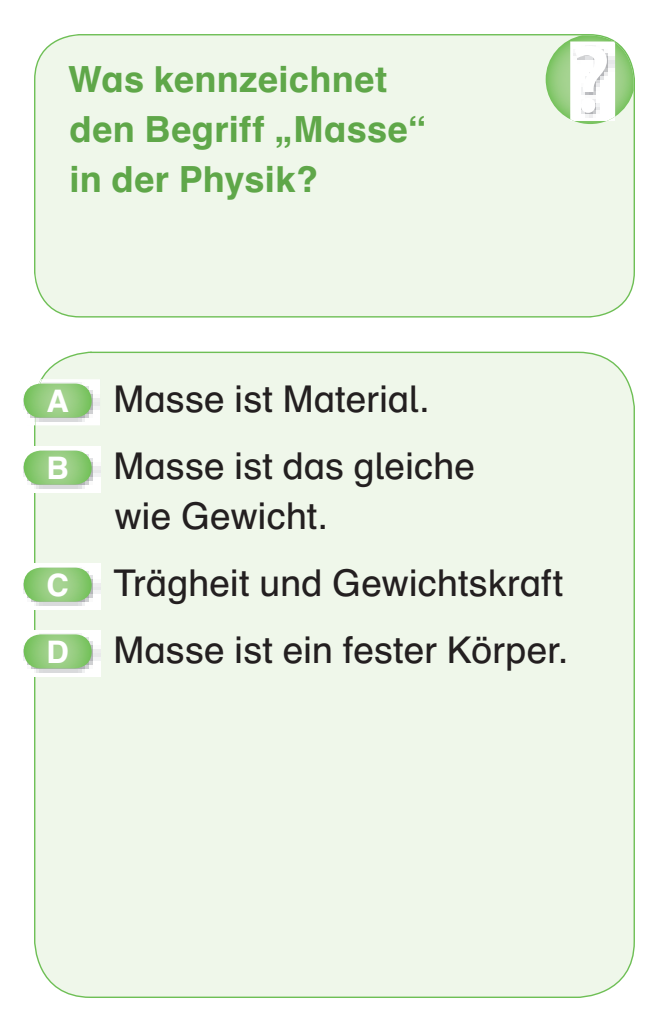
<style>
.page{position:relative;width:669px;height:1032px;background:#fff}
.page>*{position:absolute;margin:0;border:0;box-sizing:border-box;transform-origin:0 0}
.t1{font:36.8px/67.2px "Schulbuch Nord OT";letter-spacing:.005em;color:#231f20}
.t2{font:700 36px/50px "Schulbuch Nord OT";letter-spacing:.01em;color:#5fa749}
.t3{font:700 31.2px "Schulbuch Nord OT";color:#fff}
</style>
<div class="page">
<div style="left:34px;top:34px;width:601px;height:283px;background:#eff7ea"></div>
<div style="left:34px;top:351px;width:601px;height:647px;background:#eff7ea"></div>
<svg style="left:546px;top:35px;width:88px;height:89px"></svg>
<img style="left:23px;top:635px;width:11px;height:34px">
<img style="left:34px;top:630px;width:66px;height:46px">
<svg style="left:24px;top:634px;width:68px;height:34px;background:#92cb7c"></svg>
<img style="left:23px;top:569px;width:11px;height:33px">
<img style="left:34px;top:563px;width:66px;height:46px">
<svg style="left:24px;top:568px;width:68px;height:34px;background:#91cb7b"></svg>
<img style="left:23px;top:452px;width:11px;height:33px">
<img style="left:34px;top:446px;width:66px;height:46px">
<svg style="left:24px;top:451px;width:68px;height:34px;background:#91cb7b"></svg>
<img style="left:23px;top:385px;width:11px;height:33px">
<img style="left:42px;top:379px;width:58px;height:46px">
<img style="left:34px;top:379px;width:8px;height:46px">
<svg style="left:24px;top:384px;width:68px;height:34px;background:#91cb7b"></svg>
<p class="t2" style="left:68px;top:54px;width:360px">Was kennzeichnet den Begriff „Masse“ in der Physik?</p>
<p class="t3" style="left:46px;top:381px;width:24px">A</p>
<p class="t3" style="left:46px;top:448px;width:24px">B</p>
<p class="t3" style="left:47px;top:565px;width:24px">C</p>
<p class="t3" style="left:47px;top:631px;width:24px">D</p>
<p class="t1" style="left:113px;top:365px;width:363px">Masse ist Material.<br>Masse ist das gleiche</p>
<p class="t1" style="left:113px;top:482px;width:457px">wie Gewicht.<br>Trägheit und Gewichtskraft<br>Masse ist ein fester Körper.</p>
</div>
